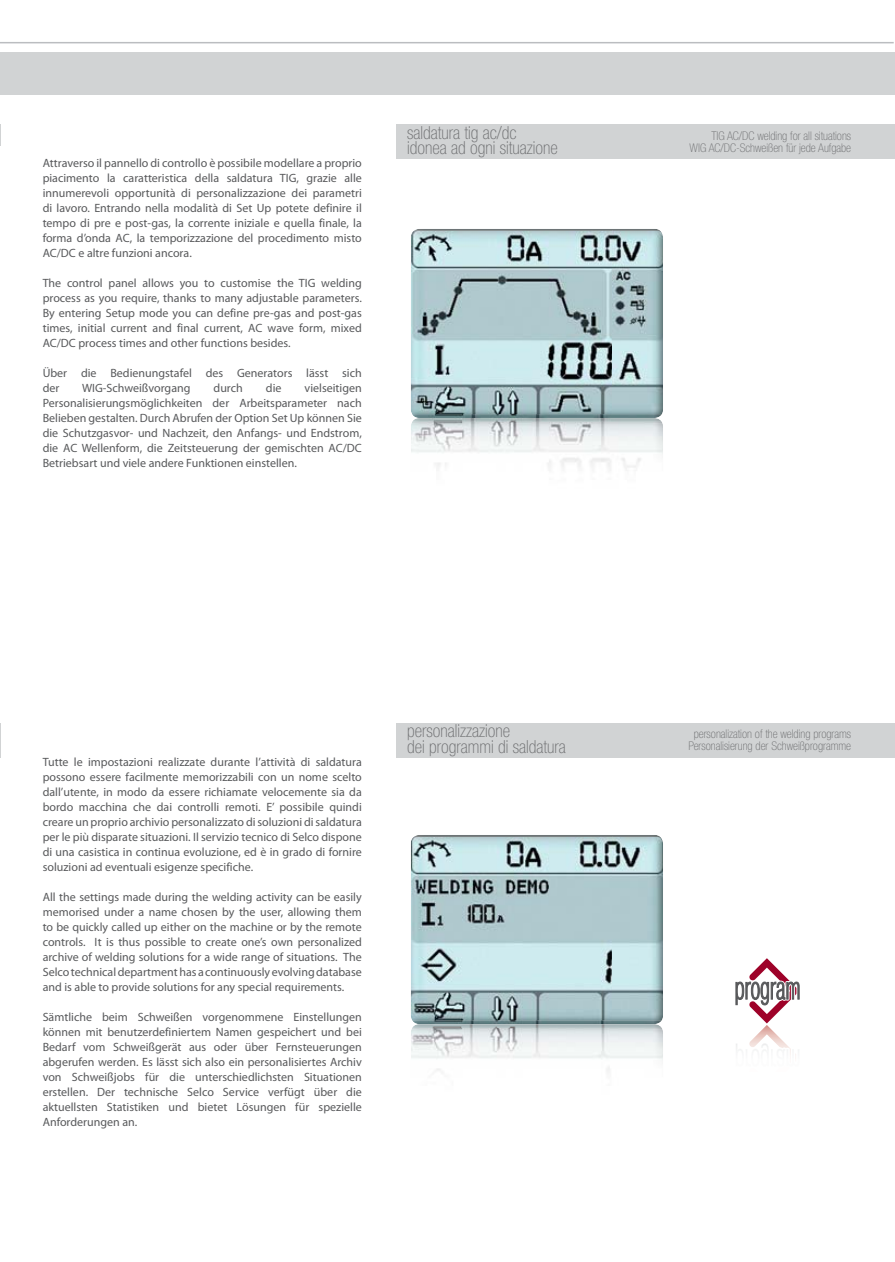
<style>
.page{position:relative;width:895px;height:1262px;background:#fff}
.page>*{position:absolute;margin:0;border:0;box-sizing:border-box;transform-origin:0 0}
.t1{font:100 condensed 18px/15.8px "Helvetica Neue LT Std";color:#6d6e70}
.t2{font:12px/15px "Myriad Pro";color:#58595b;text-align:justify}
.t3{font:100 condensed 12px/12px "Helvetica Neue LT Std";color:#6d6e70;text-align:right}
</style>
<div class="page">
<hr style="left:0;top:42px;width:893px;height:1px;background:#bbbdc0">
<div style="left:0;top:52px;width:894px;height:42px;background:#d1d3d4"></div>
<svg style="left:0;top:124px;width:1px;height:22px"></svg>
<hr style="left:0;top:723px;width:1px;height:34px;background:#d1d3d4">
<div style="left:396px;top:124px;width:498px;height:34px;background:#d1d3d4"></div>
<div style="left:396px;top:723px;width:498px;height:34px;background:#d1d3d4"></div>
<img style="left:414px;top:835px;width:246px;height:2px">
<img style="left:412px;top:1020px;width:249px;height:8px">
<img style="left:411px;top:837px;width:252px;height:183px">
<img style="left:411px;top:1028px;width:252px;height:44px">
<svg style="left:735px;top:958px;width:65px;height:97px"></svg>
<img style="left:414px;top:229px;width:246px;height:2px">
<img style="left:412px;top:414px;width:249px;height:8px">
<img style="left:411px;top:231px;width:252px;height:183px">
<img style="left:411px;top:422px;width:252px;height:49px">
<p class="t2" style="left:43px;top:157px;width:320px">Attraverso il pannello di controllo è possibile modellare a proprio piacimento la caratteristica della saldatura TIG, grazie alle innumerevoli opportunità di personalizzazione dei parametri di lavoro. Entrando nella modalità di Set Up potete definire il tempo di pre e post-gas, la corrente iniziale e quella finale, la forma d’onda AC, la temporizzazione del procedimento misto AC/DC e altre funzioni ancora.</p>
<p class="t2" style="left:43px;top:277px;width:320px">The control panel allows you to customise the TIG welding process as you require, thanks to many adjustable parameters.<br>By entering Setup mode you can define pre-gas and post-gas times, initial current and final current, AC wave form, mixed AC/DC process times and other functions besides.</p>
<p class="t2" style="left:43px;top:367px;width:320px">Über die Bedienungstafel des Generators lässt sich der</p>
<p class="t2" style="left:82px;top:382px;width:110px">WIG-Schweißvorgang</p>
<p class="t2" style="left:213px;top:382px;width:31px">durch</p>
<p class="t2" style="left:266px;top:382px;width:17px">die</p>
<p class="t2" style="left:43px;top:382px;width:320px;text-indent:262px">vielseitigen Personalisierungsmöglichkeiten der Arbeitsparameter nach Belieben gestalten. Durch Abrufen der Option Set Up können Sie die Schutzgasvor- und Nachzeit, den Anfangs- und Endstrom, die AC Wellenform, die Zeitsteuerung der gemischten AC/DC Betriebsart und viele andere Funktionen einstellen.</p>
<h1 class="t1" style="left:407px;top:126px;width:152px">saldatura tig ac/dc idonea ad ogni situazione</h1>
<p class="t3" style="left:689px;top:131px;width:163px">TIG AC/DC welding for all situations<br>WIG AC/DC-Schweißen für jede Aufgabe</p>
<p class="t2" style="left:43px;top:756px;width:320px">Tutte le impostazioni realizzate durante l’attività di saldatura possono essere facilmente memorizzabili con un nome scelto dall’utente, in modo da essere richiamate velocemente sia da bordo macchina che dai controlli remoti. E’ possibile quindi creare un proprio archivio personalizzato di soluzioni di saldatura per le più disparate situazioni. Il servizio tecnico di Selco dispone di una casistica in continua evoluzione, ed è in grado di fornire soluzioni ad eventuali esigenze specifiche.</p>
<p class="t2" style="left:43px;top:891px;width:320px">All the settings made during the welding activity can be easily memorised under a name chosen by the user, allowing them to be quickly called up either on the machine or by the remote controls. It is thus possible to create one’s own personalized archive of welding solutions for a wide range of situations. The Selco technical department has a continuously evolving database and is able to provide solutions for any special requirements.</p>
<p class="t2" style="left:43px;top:1011px;width:320px">Sämtliche beim Schweißen vorgenommene Einstellungen können mit benutzerdefiniertem Namen gespeichert und bei Bedarf vom Schweißgerät aus oder über Fernsteuerungen abgerufen werden. Es lässt sich also ein personalisiertes Archiv von Schweißjobs für die unterschiedlichsten Situationen erstellen. Der technische Selco Service verfügt über die aktuellsten Statistiken und bietet Lösungen für spezielle Anforderungen an.</p>
<h1 class="t1" style="left:407px;top:725px;width:160px">personalizzazione<br>dei programmi di saldatura</h1>
<p class="t3" style="left:688px;top:729px;width:164px;text-align:center">personalization of the welding programs<br>Personalisierung der Schweißprogramme</p>
</div>
